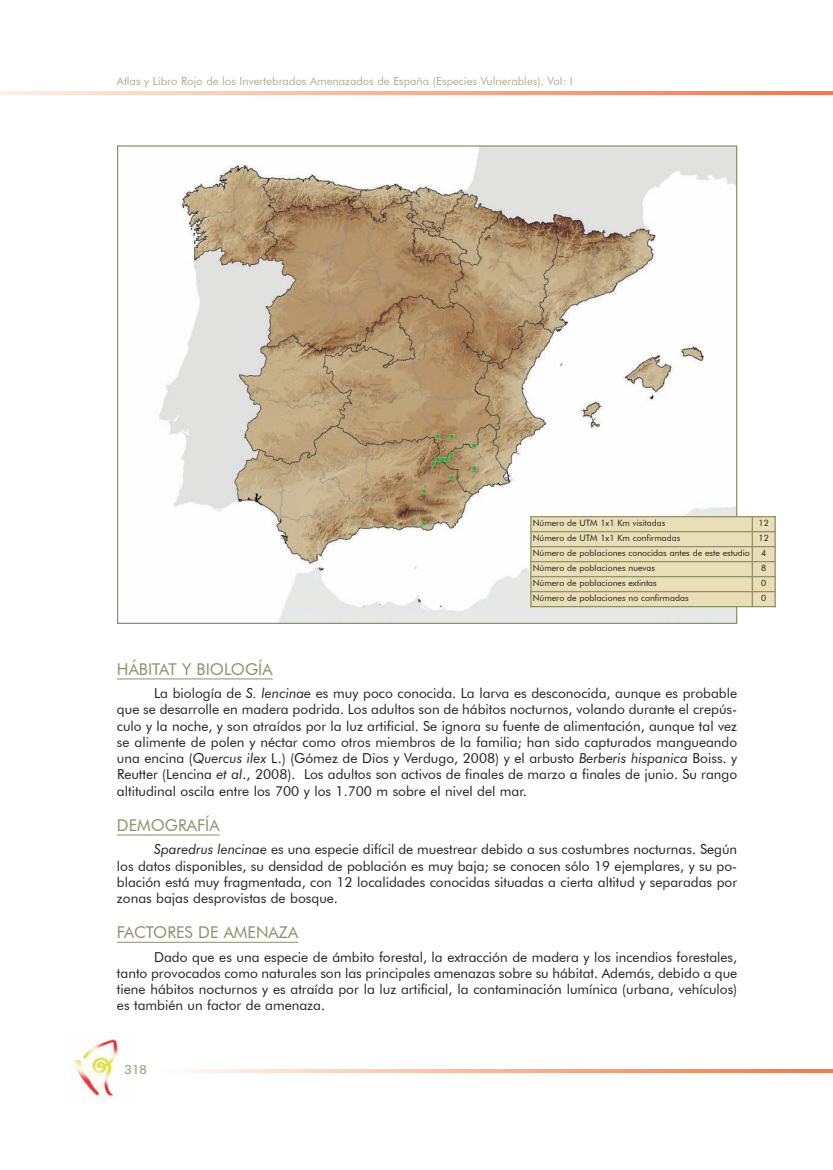
<style>
.page{position:relative;width:833px;height:1170px;background:#fff}
.page>*{position:absolute;margin:0;border:0;box-sizing:border-box;transform-origin:0 0}
.t1{font:16.25px "Futura BT";color:#8f9069}
.t2{font:13.75px/16.2px "Futura BT";color:#231f20;text-align:justify}
.t3{font:12.5px "Futura BT";color:#8f9069}
.t4{font:11.25px "Futura BT";color:#acac8d}
.t5{font:8.75px "Futura BT";color:#231f20}
.s1{font-style:italic}
</style>
<div class="page">
<hr style="left:815px;top:91px;width:18px;height:4px;background:#f47850">
<hr style="left:815px;top:1069px;width:18px;height:3px;background:#f47950">
<img style="left:74px;top:1036px;width:45px;height:63px">
<hr style="left:117px;top:678px;width:156px;height:1px;background:#8f9069">
<hr style="left:117px;top:834px;width:103px;height:1px;background:#8f9069">
<hr style="left:117px;top:942px;width:181px;height:1px;background:#8f9069">
<svg style="left:0;top:91px;width:815px;height:4px;background:#f8b294"></svg>
<svg style="left:179px;top:1069px;width:636px;height:3px;background:#f9b599"></svg>
<img style="left:158px;top:147px;width:577px;height:475px">
<div style="left:530px;top:516px;width:222px;height:15px;background:#e9dfb6"></div>
<div style="left:752px;top:516px;width:23px;height:15px;background:#e9dfb6"></div>
<div style="left:530px;top:531px;width:222px;height:15px;background:#e9dfb6"></div>
<div style="left:752px;top:531px;width:23px;height:15px;background:#e9dfb6"></div>
<div style="left:530px;top:546px;width:222px;height:15px;background:#e9dfb6"></div>
<div style="left:752px;top:546px;width:23px;height:15px;background:#e9dfb6"></div>
<div style="left:530px;top:561px;width:222px;height:15px;background:#e9dfb6"></div>
<div style="left:752px;top:561px;width:23px;height:15px;background:#e9dfb6"></div>
<div style="left:530px;top:576px;width:222px;height:15px;background:#e9dfb6"></div>
<div style="left:752px;top:576px;width:23px;height:15px;background:#e9dfb6"></div>
<div style="left:530px;top:591px;width:222px;height:16px;background:#e9dfb6"></div>
<div style="left:752px;top:591px;width:23px;height:16px;background:#e9dfb6"></div>
<hr style="left:530px;top:516px;width:1px;height:91px;background:#8f9069">
<hr style="left:751px;top:516px;width:2px;height:91px;background:#8f9069">
<hr style="left:774px;top:516px;width:1px;height:91px;background:#8f9069">
<hr style="left:530px;top:516px;width:245px;height:1px;background:#8f9069">
<hr style="left:530px;top:531px;width:245px;height:1px;background:#8f9069">
<hr style="left:530px;top:546px;width:245px;height:1px;background:#8f9069">
<hr style="left:530px;top:561px;width:245px;height:1px;background:#8f9069">
<hr style="left:530px;top:576px;width:245px;height:1px;background:#8f9069">
<hr style="left:530px;top:591px;width:245px;height:1px;background:#8f9069">
<hr style="left:530px;top:606px;width:245px;height:1px;background:#8f9069">
<p class="t4" style="left:117px;top:74px;width:457px">Atlas y Libro Rojo de los Invertebrados Amenazados de España (Especies Vulnerables). Vol: I</p>
<p class="t5" style="left:533px;top:518px;width:134px">Número de UTM 1x1 Km visitadas</p>
<p class="t5" style="left:758px;top:518px;width:12px">12</p>
<p class="t5" style="left:533px;top:533px;width:149px">Número de UTM 1x1 Km confirmadas</p>
<p class="t5" style="left:758px;top:533px;width:12px">12</p>
<p class="t5" style="left:533px;top:548px;width:219px">Número de poblaciones conocidas antes de este estudio</p>
<p class="t5" style="left:761px;top:548px;width:7px">4</p>
<p class="t5" style="left:533px;top:563px;width:124px">Número de poblaciones nuevas</p>
<p class="t5" style="left:761px;top:563px;width:7px">8</p>
<p class="t5" style="left:533px;top:578px;width:125px">Número de poblaciones extintas</p>
<p class="t5" style="left:761px;top:578px;width:7px">0</p>
<p class="t5" style="left:533px;top:593px;width:157px">Número de poblaciones no confirmadas</p>
<p class="t5" style="left:761px;top:593px;width:7px">0</p>
<p class="t1" style="left:117px;top:659px;width:157px">HÁBITAT y BIOLOGíA</p>
<p class="t2" style="left:117px;top:685px;width:622px;text-indent:37px">La biología de <span class="s1">S. lencinae</span> es muy poco conocida. La larva es desconocida, aunque es probable que se desarrolle en madera podrida. Los adultos son de hábitos nocturnos, volando durante el crepús&shy;culo y la noche, y son atraídos por la luz artificial. Se ignora su fuente de alimentación, aunque tal vez se alimente de polen y néctar como otros miembros de la familia; han sido capturados mangueando una encina (<span class="s1">Quercus ilex</span> L.) (Gómez de dios y Verdugo, 2008) y el arbusto <span class="s1">Berberis hispanica</span> Boiss. y Reutter (Lencina <span class="s1">et al</span>., 2008). Los adultos son activos de finales de marzo a finales de junio. Su rango altitudinal oscila entre los 700 y los 1.700 m sobre el nivel del mar.</p>
<p class="t1" style="left:117px;top:815px;width:104px">dEMOGRAFíA</p>
<p class="t2" style="left:117px;top:841px;width:622px;text-indent:37px"><span class="s1">Sparedrus lencinae</span> es una especie difícil de muestrear debido a sus costumbres nocturnas. Según los datos disponibles, su densidad de población es muy baja; se conocen sólo 19 ejemplares, y su po&shy;blación está muy fragmentada, con 12 localidades conocidas situadas a cierta altitud y separadas por zonas bajas desprovistas de bosque.</p>
<p class="t1" style="left:117px;top:922px;width:183px">FACTORES dE AMENAzA</p>
<p class="t2" style="left:117px;top:948px;width:622px;text-indent:37px">dado que es una especie de ámbito forestal, la extracción de madera y los incendios forestales, tanto provocados como naturales son las principales amenazas sobre su hábitat. Además, debido a que tiene hábitos nocturnos y es atraída por la luz artificial, la contaminación lumínica (urbana, vehículos) es también un factor de amenaza.</p>
<p class="t3" style="left:125px;top:1062px;width:24px">318</p>
</div>
